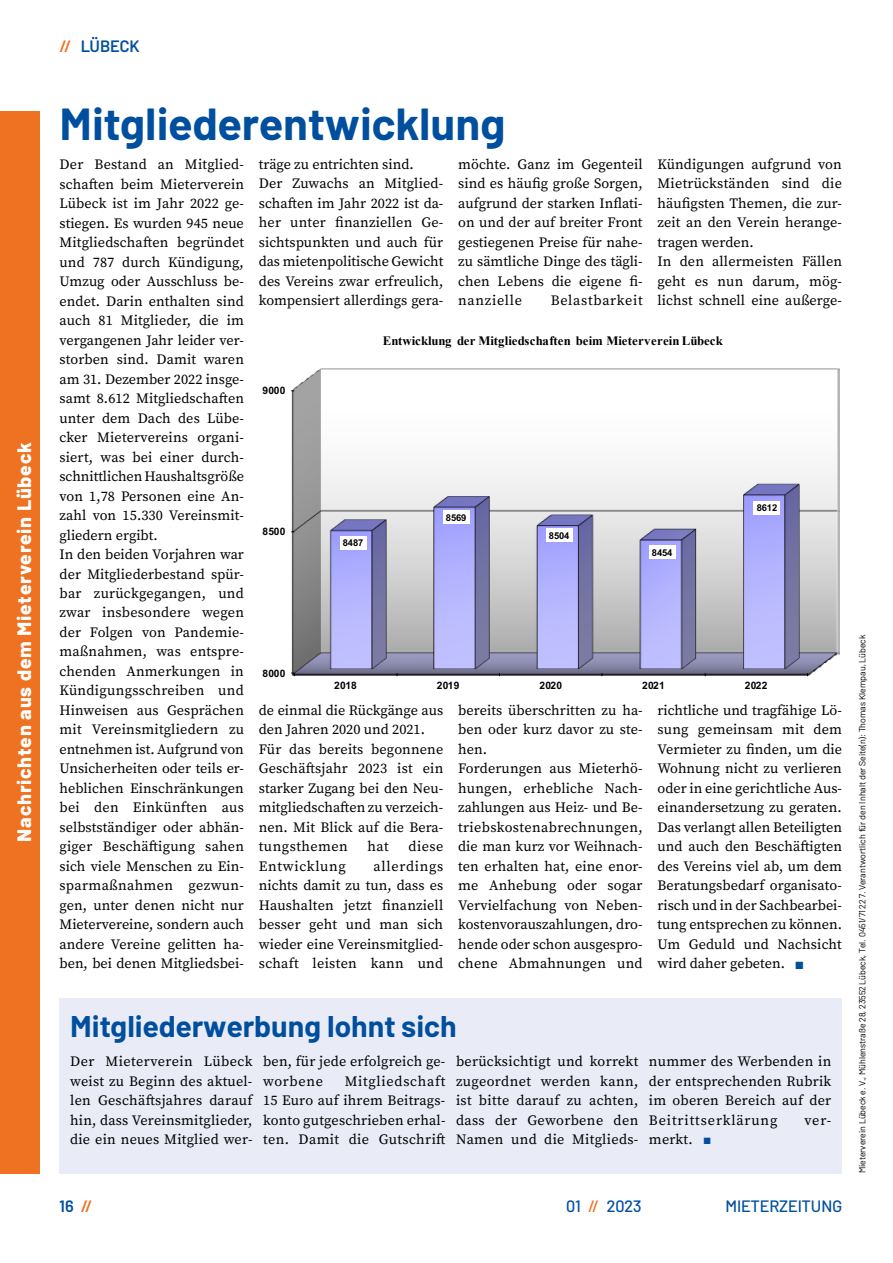
<style>
.page{position:relative;width:893px;height:1263px;background:#fff}
.page>*{position:absolute;margin:0;border:0;box-sizing:border-box;transform-origin:0 0}
.t1{font:700 45px "Barlow";color:#004f9f}
.t2{font:700 30px "Barlow";color:#004f9f}
.t3{font:800 19.5px "Barlow";letter-spacing:.04em;color:#fff}
.t4{font:500 16.5px "Barlow";color:#004f9f}
.t5{font:600 16.5px "Barlow";color:#004f9f}
.t6{font:14.25px/19.5px "Source Serif Pro";letter-spacing:.005em;color:#000;text-align:justify}
.t7{font:14.25px "Source Serif Pro";letter-spacing:.05em;color:#000}
.t8{font:700 12.75px "Times New Roman";color:#000}
.t9{font:700 10.2px "Arial";letter-spacing:.025em;color:#000}
.t10{font:700 9.45px "Arial";letter-spacing:-.01em;color:#000}
.t11{font:9px "Barlow";color:#000}
.s1{color:#ee7221}
.s2{color:#004f9f}
.s3{font-size:10.5px;color:#004f9f}
</style>
<div class="page">
<div style="left:0;top:111px;width:40px;height:1062px;background:#ee7221"></div>
<img style="left:292px;top:368px;width:547px;height:307px">
<svg style="left:291px;top:673px;width:4px;height:3px"></svg>
<div style="left:340px;top:536px;width:26px;height:13px;background:#fff"></div>
<div style="left:443px;top:510px;width:26px;height:14px;background:#fff"></div>
<div style="left:546px;top:528px;width:27px;height:14px;background:#fff"></div>
<div style="left:649px;top:545px;width:27px;height:14px;background:#fff"></div>
<div style="left:753px;top:501px;width:27px;height:14px;background:#fff"></div>
<div style="left:60px;top:998px;width:782px;height:175px;background:#e9ebf7"></div>
<h3 class="t3" style="left:10px;top:841px;width:401px;rotate:-90deg">Nachrichten aus dem Mieterverein Lübeck</h3>
<p class="t5" style="left:60px;top:34px;width:81px"><span class="s1">//</span> LÜBECK</p>
<h1 class="t1" style="left:60px;top:90px;width:447px">Mitgliederentwicklung</h1>
<p class="t6" style="left:60px;top:155px;width:186px;text-align:left">Der Bestand an Mitglied&shy;schaften beim Mieterverein<br>Lübeck ist im Jahr 2022 ge&shy;stiegen. Es wurden 945 neue<br>Mitgliedschaften begründet und 787 durch Kündigung,<br>Umzug oder Ausschluss be&shy;endet. Darin enthalten sind auch 81 Mitglieder, die im vergangenen Jahr leider ver&shy;storben sind. Damit waren am 31. Dezember 2022 insge&shy;samt 8.612 Mitgliedschaften unter dem Dach des Lübe&shy;cker Mietervereins organi&shy;siert, was bei einer durch&shy;schnittlichen Haushaltsgröße von 1,78 Personen eine An&shy;zahl von 15.330 Vereinsmit&shy;gliedern ergibt.<br>In den beiden Vorjahren war der Mitgliederbestand spür&shy;bar zurückgegangen, und zwar insbesondere wegen der Folgen von Pandemie&shy;maßnahmen, was entspre&shy;chenden Anmerkungen in<br>Kündigungsschreiben und<br>Hinweisen aus Gesprächen mit Vereinsmitgliedern zu entnehmen ist. Aufgrund von<br>Unsicherheiten oder teils er&shy;heblichen Einschränkungen bei den Einkünften aus selbstständiger oder abhän&shy;giger Beschäftigung sahen sich viele Menschen zu Ein&shy;sparmaßnahmen gezwun&shy;gen, unter denen nicht nur<br>Mietervereine, sondern auch andere Vereine gelitten ha&shy;ben, bei denen Mitgliedsbei-</p>
<p class="t6" style="left:259px;top:154px;width:186px;text-align:left">träge zu entrichten sind.<br>Der Zuwachs an Mitglied&shy;schaften im Jahr 2022 ist da&shy;her unter finanziellen Ge&shy;sichtspunkten und auch für das mietenpolitische Gewicht des Vereins zwar erfreulich, kompensiert allerdings gera-</p>
<p class="t6" style="left:657px;top:154px;width:186px;text-align:left">Kündigungen aufgrund von<br>Mietrückständen sind die häufigsten Themen, die zur&shy;zeit an den Verein herange&shy;tragen werden.<br>In den allermeisten Fällen geht es nun darum, mög&shy;lichst schnell eine außerge-</p>
<p class="t6" style="left:458px;top:154px;width:186px">möchte. Ganz im Gegenteil sind es häufig große Sorgen, aufgrund der starken Inflati&shy;on und der auf breiter Front gestiegenen Preise für nahe&shy;zu sämtliche Dinge des tägli&shy;chen Lebens die eigene fi&shy;nanzielle</p>
<p class="t7" style="left:551px;top:291px;width:93px">Belastbarkeit</p>
<p class="t8" style="left:383px;top:331px;width:342px">Entwicklung der Mitgliedschaften beim Mieterverein Lübeck</p>
<p class="t9" style="left:263px;top:384px;width:24px">9000</p>
<p class="t10" style="left:757px;top:501px;width:22px">8612</p>
<p class="t10" style="left:446px;top:511px;width:22px">8569</p>
<p class="t9" style="left:263px;top:524px;width:24px">8500</p>
<p class="t10" style="left:549px;top:529px;width:22px">8504</p>
<p class="t10" style="left:343px;top:536px;width:22px">8487</p>
<p class="t10" style="left:652px;top:546px;width:22px">8454</p>
<p class="t9" style="left:263px;top:666px;width:24px">8000</p>
<p class="t9" style="left:334px;top:678px;width:24px">2018</p>
<p class="t9" style="left:437px;top:678px;width:24px">2019</p>
<p class="t9" style="left:539px;top:678px;width:24px">2020</p>
<p class="t9" style="left:642px;top:678px;width:24px">2021</p>
<p class="t9" style="left:745px;top:678px;width:24px">2022</p>
<p class="t6" style="left:657px;top:700px;width:186px">richtliche und tragfähige Lö&shy;sung gemeinsam mit dem Vermieter zu finden, um die Wohnung nicht zu verlieren oder in eine gerichtliche Aus&shy;einandersetzung zu geraten.<br>Das verlangt allen Beteiligten und auch den Beschäftigten des Vereins viel ab, um dem Beratungsbedarf organisato&shy;risch und in der Sachbearbei&shy;tung entsprechen zu können.<br>Um Geduld und Nachsicht wird daher gebeten. <span class="s2">■</span></p>
<p class="t6" style="left:458px;top:700px;width:186px;text-align:left">bereits überschritten zu ha&shy;ben oder kurz davor zu ste&shy;hen.<br>Forderungen aus Mieterhö&shy;hungen, erhebliche Nach&shy;zahlungen aus Heiz- und Be&shy;triebskostenabrechnungen, die man kurz vor Weihnach&shy;ten erhalten hat, eine enor&shy;me Anhebung oder sogar<br>Vervielfachung von Neben&shy;kostenvorauszahlungen, dro&shy;hende oder schon ausgespro&shy;chene Abmahnungen und</p>
<p class="t6" style="left:259px;top:700px;width:186px;text-align:left">de einmal die Rückgänge aus den Jahren 2020 und 2021.<br>Für das bereits begonnene<br>Geschäftsjahr 2023 ist ein starker Zugang bei den Neu&shy;mitgliedschaften zu verzeich&shy;nen. Mit Blick auf die Bera&shy;tungsthemen</p>
<p class="t6" style="left:367px;top:837px;width:23px">hat</p>
<p class="t6" style="left:408px;top:837px;width:36px">diese</p>
<p class="t6" style="left:259px;top:856px;width:186px;text-indent:115px">allerdings nichts damit zu tun, dass es Haushalten jetzt finanziell besser geht und man sich wieder eine Vereinsmitglied&shy;schaft leisten kann und</p>
<p class="t7" style="left:259px;top:856px;width:89px">Entwicklung</p>
<h2 class="t2" style="left:70px;top:1004px;width:388px">Mitgliederwerbung lohnt sich</h2>
<p class="t6" style="left:70px;top:1052px;width:184px">Der Mieterverein Lübeck weist zu Beginn des aktuel&shy;len Geschäftsjahres darauf hin, dass Vereinsmitglieder, die ein neues Mitglied wer-</p>
<p class="t6" style="left:263px;top:1052px;width:184px">ben, für jede erfolgreich ge&shy;worbene</p>
<p class="t6" style="left:456px;top:1051px;width:184px">berücksichtigt und korrekt zugeordnet werden kann, ist bitte darauf zu achten, dass der Geworbene den Namen und die Mitglieds-</p>
<p class="t6" style="left:649px;top:1051px;width:184px">nummer des Werbenden in der entsprechenden Rubrik im oberen Bereich auf der Beitrittserklärung</p>
<p class="t6" style="left:263px;top:1071px;width:184px;text-indent:82px">Mitgliedschaft 15 Euro auf ihrem Beitrags&shy;konto gutgeschrieben erhal&shy;ten. Damit die Gutschrift</p>
<p class="t6" style="left:804px;top:1110px;width:28px">ver-</p>
<p class="t6" style="left:649px;top:1129px;width:64px">merkt. <span class="s3">■</span></p>
<p class="t5" style="left:60px;top:1193px;width:34px">16 <span class="s1">//</span></p>
<p class="t4" style="left:566px;top:1194px;width:77px">01 <span class="s1">//</span> 2023</p>
<p class="t4" style="left:725px;top:1194px;width:118px">MIETERZEITUNG</p>
<p class="t11" style="left:856px;top:1173px;width:540px;rotate:-90deg">Mieterverein Lübeck e. V., Mühlenstraße 28, 23552 Lübeck, Tel. 0451/71 22 7. Verantwortlich für den Inhalt der Seite(n): Thomas Klempau, Lübeck</p>
</div>
